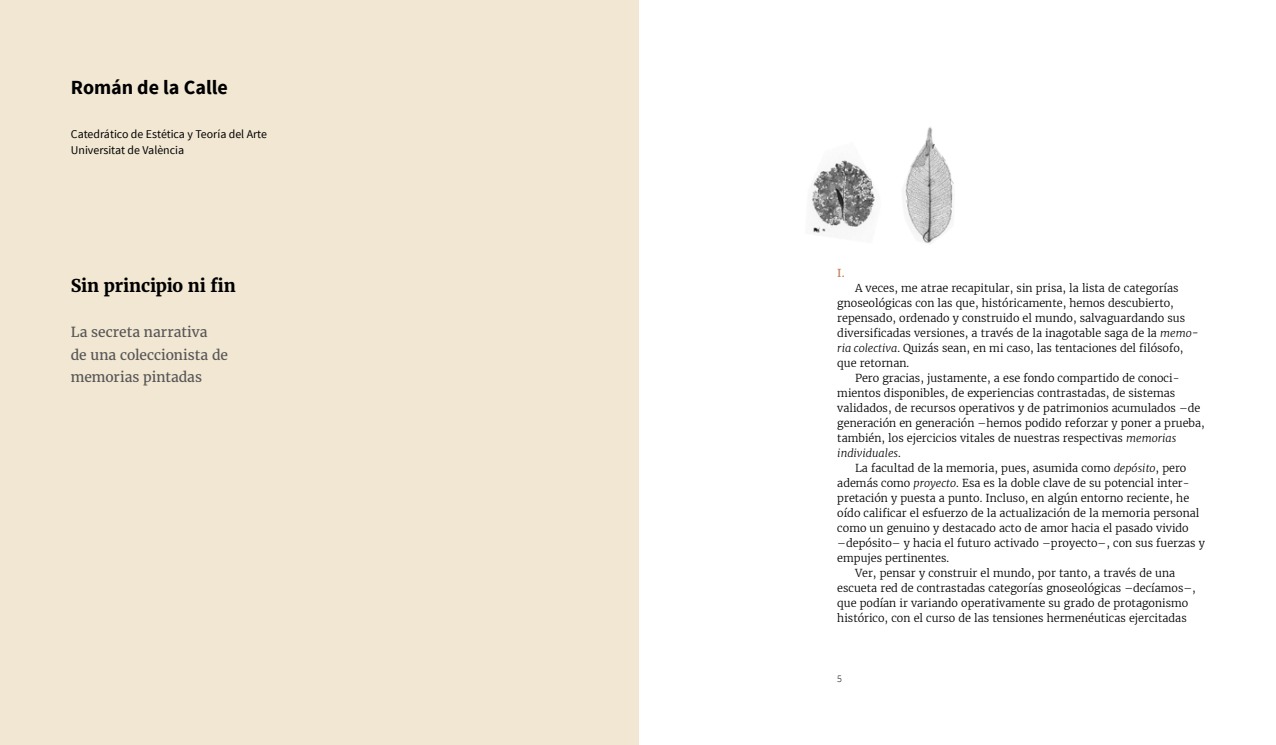
<style>
.page{position:relative;width:1276px;height:745px;background:#fff}
.page>*{position:absolute;margin:0;border:0;box-sizing:border-box;transform-origin:0 0}
.t1{font:700 20px "Source Sans Pro";letter-spacing:-.005em;color:#000}
.t2{font:700 17.5px "Merriweather";letter-spacing:-.01em;color:#000}
.t3{font:13.75px/22.5px "Merriweather";color:#575756}
.t4{font:11.88px/15.2px "Source Sans Pro";color:#000}
.t5{font:300 10.88px "Merriweather";color:#000}
.t6{font:italic 300 10.88px "Merriweather";color:#000}
.t7{font:10.88px "Merriweather";color:#c37a51}
.t8{font:300 10px "Source Sans Pro";color:#000}
.s1{font-style:italic}
.s2{font-style:normal}
</style>
<div class="page">
<div style="left:0;top:0;width:638px;height:744px;background:#f2e7d3"></div>
<img style="left:811px;top:127px;width:143px;height:116px">
<h1 class="t1" style="left:71px;top:75px;width:158px">Román de la Calle</h1>
<p class="t4" style="left:71px;top:127px;width:198px">Catedrático de Estética y Teoría del Arte<br>Universitat de València</p>
<h2 class="t2" style="left:71px;top:270px;width:167px">Sin principio ni fin</h2>
<p class="t3" style="left:71px;top:319px;width:159px">La secreta narrativa<br>de una coleccionista de memorias pintadas</p>
<p class="t7" style="left:837px;top:263px;width:9px">I.</p>
<p class="t5" style="left:855px;top:278px;width:325px">A veces, me atrae recapitular, sin prisa, la lista de categorías</p>
<p class="t5" style="left:837px;top:293px;width:338px">gnoseológicas con las que, históricamente, hemos descubierto,</p>
<p class="t5" style="left:837px;top:308px;width:349px">repensado, ordenado y construido el mundo, salvaguardando sus</p>
<p class="t5" style="left:837px;top:323px;width:363px">diversificadas versiones, a través de la inagotable saga de la <span class="s1">memo-</span></p>
<p class="t5" style="left:837px;top:338px;width:348px"><span class="s1">ria colectiva</span>. Quizás sean, en mi caso, las tentaciones del filósofo,</p>
<p class="t5" style="left:837px;top:353px;width:73px">que retornan.</p>
<p class="t5" style="left:855px;top:368px;width:326px">Pero gracias, justamente, a ese fondo compartido de conoci-</p>
<p class="t5" style="left:837px;top:383px;width:339px">mientos disponibles, de experiencias contrastadas, de sistemas</p>
<p class="t5" style="left:837px;top:398px;width:365px">validados, de recursos operativos y de patrimonios acumulados –de</p>
<p class="t5" style="left:837px;top:413px;width:369px">generación en generación –hemos podido reforzar y poner a prueba,</p>
<p class="t5" style="left:837px;top:428px;width:341px">también, los ejercicios vitales de nuestras respectivas <span class="s1">memorias</span></p>
<p class="t6" style="left:837px;top:443px;width:65px">individuales<span class="s2">.</span></p>
<p class="t5" style="left:855px;top:458px;width:333px">La facultad de la memoria, pues, asumida como <span class="s1">depósito</span>, pero</p>
<p class="t5" style="left:837px;top:473px;width:354px">además como <span class="s1">proyecto</span>. Esa es la doble clave de su potencial inter-</p>
<p class="t5" style="left:837px;top:488px;width:353px">pretación y puesta a punto. Incluso, en algún entorno reciente, he</p>
<p class="t5" style="left:837px;top:503px;width:364px">oído calificar el esfuerzo de la actualización de la memoria personal</p>
<p class="t5" style="left:837px;top:518px;width:353px">como un genuino y destacado acto de amor hacia el pasado vivido</p>
<p class="t5" style="left:837px;top:533px;width:369px">–depósito– y hacia el futuro activado –proyecto–, con sus fuerzas y</p>
<p class="t5" style="left:837px;top:548px;width:113px">empujes pertinentes.</p>
<p class="t5" style="left:855px;top:563px;width:322px">Ver, pensar y construir el mundo, por tanto, a través de una</p>
<p class="t5" style="left:837px;top:578px;width:360px">escueta red de contrastadas categorías gnoseológicas –decíamos–,</p>
<p class="t5" style="left:837px;top:593px;width:352px">que podían ir variando operativamente su grado de protagonismo</p>
<p class="t5" style="left:837px;top:608px;width:351px">histórico, con el curso de las tensiones hermenéuticas ejercitadas</p>
<p class="t8" style="left:837px;top:671px;width:6px">5</p>
</div>
